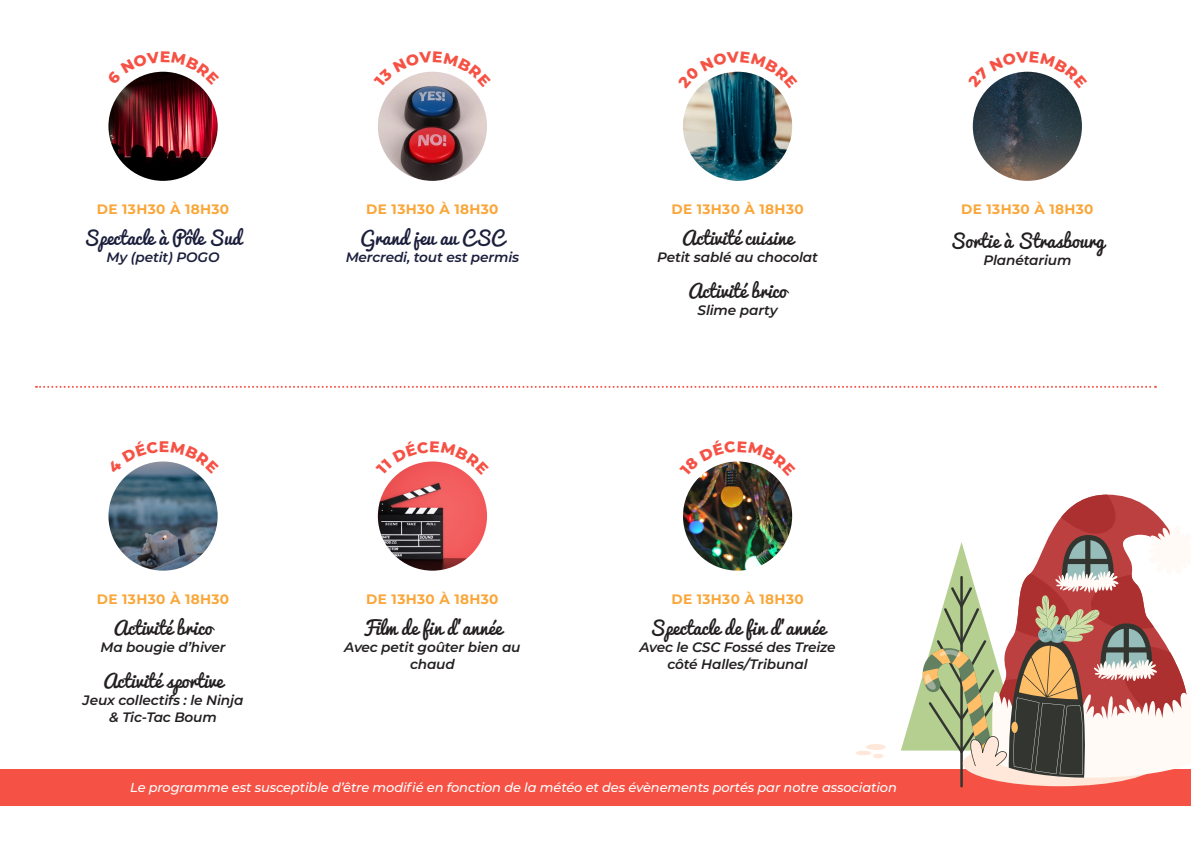
<style>
.page{position:relative;width:1191px;height:842px;background:#fff}
.page>*{position:absolute;margin:0;border:0;box-sizing:border-box;transform-origin:0 0}
.t1{font:18.2px "Pacifico";color:#231f20}
.t2{font:18.2px "Pacifico";color:#1b1f3c}
.t3{font:italic 600 13.7px/16.7px "Montserrat";letter-spacing:-.01em;color:#231f20;text-align:center}
.t4{font:700 13.7px "Montserrat";letter-spacing:.025em;color:#faa638}
.t5{font:italic 600 13.7px "Montserrat";letter-spacing:-.01em;color:#1b1f3c}
.t6{font:italic 500 13px "Montserrat";letter-spacing:-.01em;color:#fff}
</style>
<div class="page">
<img style="left:683px;top:72px;width:109px;height:109px;border-radius:55px">
<img style="left:108px;top:461px;width:110px;height:110px;border-radius:55px">
<img style="left:378px;top:461px;width:109px;height:110px;border-radius:55px">
<img style="left:972px;top:72px;width:110px;height:109px;border-radius:55px">
<img style="left:683px;top:461px;width:109px;height:110px;border-radius:55px">
<img style="left:108px;top:72px;width:110px;height:109px;border-radius:55px">
<img style="left:378px;top:72px;width:109px;height:109px;border-radius:55px">
<svg style="left:36px;top:386px;width:1120px;height:2px"></svg>
<div style="left:0;top:769px;width:1191px;height:36px;background:#f55245"></div>
<hr style="left:960px;top:576px;width:2px;height:211px;background:#333630">
<svg style="left:992px;top:778px;width:142px;height:7px"></svg>
<svg style="left:901px;top:495px;width:286px;height:283px"></svg>
<div style="left:866px;top:744px;width:19px;height:6px;background:#ffe8d9;border-radius:50%"></div>
<hr style="left:855px;top:751px;width:16px;height:4px;background:#ffe8d9;border-radius:50%">
<hr style="left:873px;top:754px;width:10px;height:4px;background:#ffe8d9;border-radius:50%">
<svg style="left:698px;top:71px;width:80px;height:18px"></svg>
<svg style="left:128px;top:461px;width:70px;height:13px"></svg>
<svg style="left:396px;top:461px;width:72px;height:14px"></svg>
<svg style="left:988px;top:71px;width:78px;height:17px"></svg>
<svg style="left:700px;top:461px;width:75px;height:15px"></svg>
<svg style="left:127px;top:71px;width:72px;height:14px"></svg>
<svg style="left:395px;top:71px;width:75px;height:16px"></svg>
<p class="t4" style="left:97px;top:199px;width:134px">DE 13H30 À 18H30</p>
<p class="t2" style="left:84px;top:222px;width:160px">Spectacle à Pôle Sud</p>
<p class="t5" style="left:107px;top:247px;width:114px">My (petit) POGO</p>
<p class="t4" style="left:366px;top:199px;width:134px">DE 13H30 À 18H30</p>
<p class="t2" style="left:360px;top:222px;width:145px">Grand jeu au CSC</p>
<p class="t5" style="left:346px;top:247px;width:175px">Mercredi, tout est permis</p>
<p class="t4" style="left:671px;top:199px;width:134px">DE 13H30 À 18H30</p>
<p class="t1" style="left:682px;top:222px;width:113px">Activité cuisine</p>
<p class="t3" style="left:657px;top:248px;width:162px">Petit sablé au chocolat</p>
<p class="t1" style="left:688px;top:275px;width:100px">Activité brico</p>
<p class="t3" style="left:697px;top:301px;width:82px">Slime party</p>
<p class="t4" style="left:961px;top:199px;width:134px">DE 13H30 À 18H30</p>
<p class="t1" style="left:950px;top:225px;width:156px">Sortie à Strasbourg</p>
<p class="t3" style="left:983px;top:251px;width:89px">Planétarium</p>
<p class="t4" style="left:97px;top:589px;width:134px">DE 13H30 À 18H30</p>
<p class="t1" style="left:114px;top:612px;width:100px">Activité brico</p>
<p class="t3" style="left:100px;top:638px;width:127px">Ma bougie d’hiver</p>
<p class="t1" style="left:103px;top:665px;width:121px">Activité sportive</p>
<p class="t3" style="left:83px;top:691px;width:162px">Jeux collectifs : le Ninja</p>
<p class="t3" style="left:109px;top:708px;width:109px">&amp; Tic-Tac Boum</p>
<p class="t4" style="left:366px;top:589px;width:134px">DE 13H30 À 18H30</p>
<p class="t1" style="left:363px;top:612px;width:140px">Film de fin d’année</p>
<p class="t3" style="left:344px;top:638px;width:178px">Avec petit goûter bien au chaud</p>
<p class="t4" style="left:671px;top:589px;width:134px">DE 13H30 À 18H30</p>
<p class="t1" style="left:650px;top:612px;width:177px">Spectacle de fin d’année</p>
<p class="t3" style="left:639px;top:638px;width:198px">Avec le CSC Fossé des Treize</p>
<p class="t3" style="left:667px;top:655px;width:142px">côté Halles/Tribunal</p>
<p class="t6" style="left:130px;top:778px;width:768px">Le programme est susceptible d’être modifié en fonction de la météo et des évènements portés par notre association</p>
</div>
